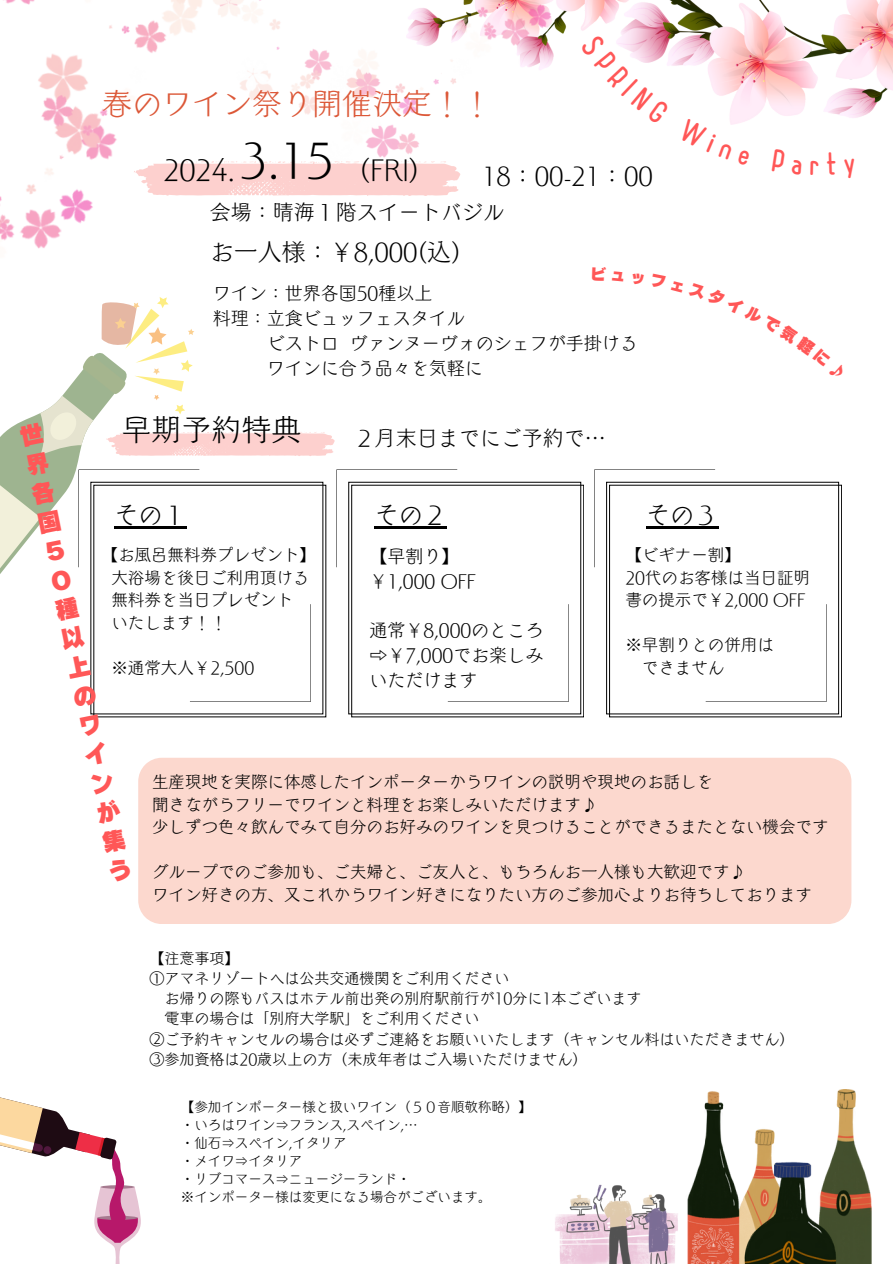
<style>
.page{position:relative;width:893px;height:1264px;background:#fff}
.page>*{position:absolute;margin:0;border:0;box-sizing:border-box;transform-origin:0 0}
.t1{font:45px "Canva Pearl Std L";color:#000}
.t2{font:30px "Canva Pearl Std L";color:#dc5838}
.t3{font:30px "Canva Pearl Std L";color:#000}
.t4{font:27px "Canva Pearl Std L";color:#000}
.t5{font:24px "Canva Pearl Std L";color:#000}
.t6{font:23.85px/29.5px "Canva Rodin Cattleya Pro UB";color:#ff5757}
.t7{font:21px "Canva Pearl Std L";color:#000}
.t8{font:18px "Canva Pearl Std L";color:#000}
.t9{font:16.5px "Canva Pearl Std L";color:#000}
.t10{font:15px "Canva Pearl Std L";color:#000}
.t11{font:13.5px "Canva Pearl Std L";color:#000}
</style>
<div class="page">
<img style="left:687px;top:1089px;width:184px;height:174px">
<svg style="left:0;top:1097px;width:141px;height:166px"></svg>
<svg style="left:555px;top:1184px;width:123px;height:79px"></svg>
<div style="left:138px;top:757px;width:713px;height:167px;background:#fcd8ce"></div>
<img style="left:634px;top:0;width:258px;height:119px">
<img style="left:213px;top:0;width:421px;height:175px">
<img style="left:0;top:0;width:202px;height:249px">
<svg style="left:134px;top:161px;width:326px;height:35px;background:#fdd6d5"></svg>
<svg style="left:0;top:297px;width:568px;height:405px"></svg>
<svg style="left:705px;top:701px;width:121px;height:1px"></svg>
<svg style="left:594px;top:469px;width:121px;height:98px"></svg>
<hr style="left:114px;top:526px;width:72px;height:3px;background:#000">
<hr style="left:374px;top:526px;width:72px;height:3px;background:#000">
<hr style="left:646px;top:526px;width:72px;height:3px;background:#000">
<svg style="left:580px;top:34px;width:89px;height:90px"></svg>
<svg style="left:678px;top:117px;width:72px;height:8px"></svg>
<p class="t2" style="left:102px;top:89px;width:391px">春のワイン祭り開催決定！！</p>
<p class="t1" style="left:241px;top:137px;width:94px">3.15</p>
<p class="t4" style="left:163px;top:157px;width:93px">2024．</p>
<p class="t4" style="left:359px;top:157px;width:62px">(FRI)</p>
<h5 class="t5" style="left:482px;top:163px;width:172px">18：00-21：00</h5>
<p class="t7" style="left:210px;top:201px;width:295px">会場：晴海１階スイートバジル</p>
<p class="t5" style="left:210px;top:240px;width:253px">お一人様：￥8,000(込)</p>
<p class="t8" style="left:213px;top:284px;width:221px">ワイン：世界各国50種以上</p>
<p class="t8" style="left:213px;top:309px;width:254px">料理：立食ビュッフェスタイル</p>
<p class="t8" style="left:267px;top:334px;width:372px">ビストロ ヴァンヌーヴォのシェフが手掛ける</p>
<p class="t8" style="left:267px;top:359px;width:218px">ワインに合う品々を気軽に</p>
<p class="t3" style="left:121px;top:415px;width:181px">早期予約特典</p>
<h3 class="t6" style="left:17px;top:422px;width:29px;rotate:-11deg">世界各国<br>５<br>０種以上のワインが集う</h3>
<p class="t7" style="left:354px;top:427px;width:253px">２月末日までにご予約で…</p>
<h3 class="t5" style="left:114px;top:503px;width:73px">その１</h3>
<h3 class="t5" style="left:374px;top:503px;width:73px">その２</h3>
<h3 class="t5" style="left:646px;top:503px;width:73px">その３</h3>
<p class="t9" style="left:101px;top:546px;width:216px">【お風呂無料券プレゼント】</p>
<p class="t9" style="left:111px;top:569px;width:199px">大浴場を後日ご利用頂ける</p>
<p class="t9" style="left:111px;top:591px;width:183px">無料券を当日プレゼント</p>
<p class="t9" style="left:111px;top:614px;width:117px">いたします！！</p>
<p class="t9" style="left:111px;top:659px;width:144px">※通常大人￥2,500</p>
<p class="t9" style="left:625px;top:546px;width:117px">【ビギナー割】</p>
<p class="t9" style="left:625px;top:569px;width:186px">20代のお客様は当日証明</p>
<p class="t9" style="left:625px;top:591px;width:182px">書の提示で￥2,000 OFF</p>
<p class="t9" style="left:625px;top:636px;width:150px">※早割りとの併用は</p>
<p class="t9" style="left:642px;top:659px;width:84px">できません</p>
<p class="t8" style="left:369px;top:547px;width:92px">【早割り】</p>
<p class="t8" style="left:369px;top:572px;width:108px">￥1,000 OFF</p>
<p class="t8" style="left:369px;top:621px;width:175px">通常￥8,000のところ</p>
<p class="t8" style="left:369px;top:646px;width:175px">⇨￥7,000でお楽しみ</p>
<p class="t8" style="left:369px;top:671px;width:110px">いただけます</p>
<p class="t9" style="left:152px;top:773px;width:562px">生産現地を実際に体感したインポーターからワインの説明や現地のお話しを</p>
<p class="t9" style="left:152px;top:796px;width:447px">聞きながらフリーでワインと料理をお楽しみいただけます♪</p>
<h3 class="t9" style="left:152px;top:818px;width:678px">少しずつ色々飲んでみて自分のお好みのワインを見つけることができるまたとない機会です</h3>
<h3 class="t9" style="left:152px;top:863px;width:595px">グループでのご参加も、ご夫婦と、ご友人と、もちろんお一人様も大歓迎です♪</h3>
<h1 class="t9" style="left:152px;top:886px;width:661px">ワイン好きの方、又これからワイン好きになりたい方のご参加心よりお待ちしております</h1>
<p class="t10" style="left:149px;top:950px;width:91px">【注意事項】</p>
<p class="t10" style="left:149px;top:970px;width:361px">①アマネリゾートへは公共交通機関をご利用ください</p>
<p class="t10" style="left:164px;top:990px;width:478px">お帰りの際もバスはホテル前出発の別府駅前行が10分に1本ございます</p>
<p class="t10" style="left:164px;top:1011px;width:316px">電車の場合は「別府大学駅」をご利用ください</p>
<p class="t10" style="left:149px;top:1031px;width:646px">②ご予約キャンセルの場合は必ずご連絡をお願いいたします（キャンセル料はいただきません）</p>
<p class="t10" style="left:149px;top:1051px;width:439px">③参加資格は20歳以上の方（未成年者はご入場いただけません）</p>
<h2 class="t11" style="left:181px;top:1100px;width:353px">【参加インポーター様と扱いワイン（５０音順敬称略）】</h2>
<h3 class="t11" style="left:181px;top:1118px;width:238px">・いろはワイン⇒フランス,スペイン,…</h3>
<p class="t11" style="left:181px;top:1136px;width:167px">・仙石⇒スペイン,イタリア</p>
<h5 class="t11" style="left:181px;top:1154px;width:123px">・メイワ⇒イタリア</h5>
<h6 class="t11" style="left:181px;top:1172px;width:231px">・リブコマース⇒ニュージーランド・</h6>
<h5 class="t11" style="left:181px;top:1190px;width:312px">※インポーター様は変更になる場合がございます。</h5>
</div>
